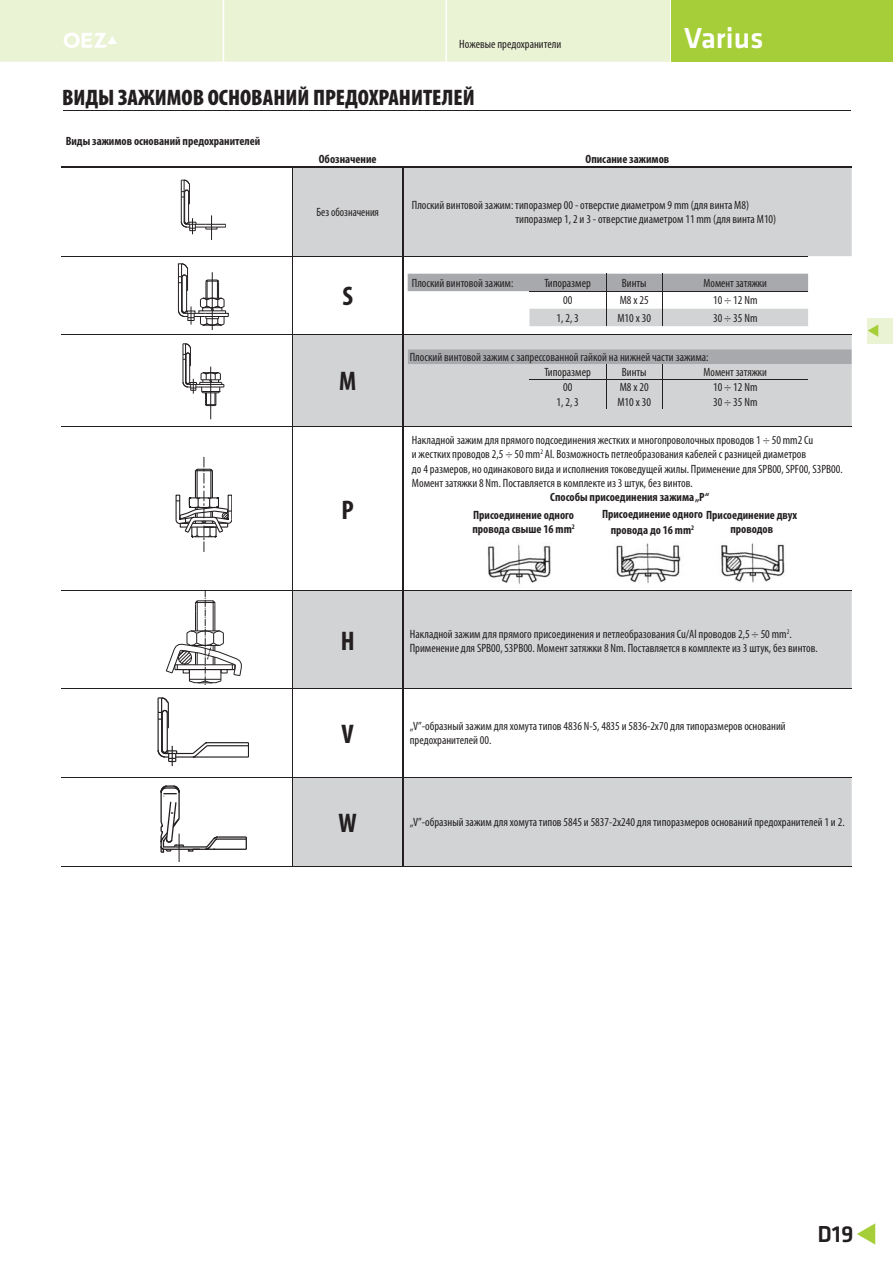
<style>
.page{position:relative;width:893px;height:1263px;background:#fff}
.page>*{position:absolute;margin:0;border:0;box-sizing:border-box;transform-origin:0 0}
.t1{font:500 30px "Klavika";color:#fff}
.t2{font:700 condensed 27px "Myriad Pro";color:#231f20}
.t3{font:500 24px "Klavika";color:#231f20}
.t4{font:900 condensed 22.5px "Myriad Pro";color:#231f20}
.t5{font:condensed 12px/14.4px "Myriad Pro";color:#231f20}
.t6{font:700 condensed 12px/16.2px "Myriad Pro";color:#231f20}
.t7{font:condensed 12px "Myriad Pro";color:#231f20;scale:.95 1}
</style>
<div class="page">
<svg style="left:857px;top:1223px;width:18px;height:22px"></svg>
<div style="left:671px;top:0;width:221px;height:62px;background:#a6ce39"></div>
<div style="left:0;top:0;width:670px;height:62px;background:#ebf3d5"></div>
<div style="left:867px;top:318px;width:25px;height:25px;background:#ebf3d5"></div>
<svg style="left:868px;top:325px;width:10px;height:12px"></svg>
<hr style="left:64px;top:110px;width:786px;height:1px;background:#231f20">
<svg style="left:244px;top:836px;width:3px;height:14px"></svg>
<svg style="left:160px;top:785px;width:59px;height:77px"></svg>
<hr style="left:217px;top:838px;width:27px;height:2px;background:#231f20">
<hr style="left:213px;top:849px;width:31px;height:1px;background:#231f20">
<hr style="left:218px;top:836px;width:26px;height:2px;background:#231f20">
<hr style="left:184px;top:192px;width:1px;height:30px;background:#231f20">
<hr style="left:188px;top:192px;width:1px;height:30px;background:#231f20">
<hr style="left:181px;top:180px;width:1px;height:41px;background:#231f20">
<svg style="left:181px;top:179px;width:9px;height:26px"></svg>
<svg style="left:181px;top:215px;width:45px;height:25px"></svg>
<hr style="left:212px;top:272px;width:1px;height:58px;background:#231f20">
<svg style="left:177px;top:263px;width:51px;height:63px"></svg>
<hr style="left:210px;top:367px;width:1px;height:52px;background:#231f20">
<svg style="left:182px;top:343px;width:42px;height:64px"></svg>
<svg style="left:175px;top:457px;width:57px;height:95px"></svg>
<svg style="left:166px;top:591px;width:75px;height:94px"></svg>
<hr style="left:167px;top:713px;width:1px;height:37px;background:#231f20">
<hr style="left:162px;top:713px;width:1px;height:37px;background:#231f20">
<hr style="left:161px;top:698px;width:1px;height:52px;background:#231f20">
<svg style="left:158px;top:697px;width:11px;height:32px"></svg>
<hr style="left:157px;top:698px;width:2px;height:52px;background:#231f20">
<hr style="left:176px;top:756px;width:68px;height:2px;background:#231f20">
<hr style="left:207px;top:745px;width:37px;height:1px;background:#231f20">
<hr style="left:207px;top:742px;width:37px;height:1px;background:#231f20">
<svg style="left:244px;top:742px;width:5px;height:16px"></svg>
<svg style="left:157px;top:742px;width:52px;height:24px"></svg>
<svg style="left:293px;top:168px;width:558px;height:698px;fill:#d1d3d4"></svg>
<hr style="left:402px;top:168px;width:1px;height:88px;background:#231f20">
<hr style="left:402px;top:257px;width:1px;height:77px;background:#231f20">
<hr style="left:402px;top:335px;width:1px;height:91px;background:#231f20">
<hr style="left:402px;top:427px;width:1px;height:163px;background:#231f20">
<hr style="left:402px;top:591px;width:1px;height:97px;background:#231f20">
<hr style="left:402px;top:688px;width:1px;height:89px;background:#231f20">
<hr style="left:402px;top:778px;width:1px;height:88px;background:#231f20">
<hr style="left:61px;top:866px;width:342px;height:1px;background:#231f20">
<hr style="left:61px;top:166px;width:790px;height:2px;background:#231f20">
<hr style="left:403px;top:866px;width:448px;height:1px;background:#231f20">
<hr style="left:292px;top:168px;width:1px;height:88px;background:#231f20">
<hr style="left:292px;top:257px;width:1px;height:77px;background:#231f20">
<hr style="left:292px;top:335px;width:1px;height:91px;background:#231f20">
<hr style="left:292px;top:427px;width:1px;height:163px;background:#231f20">
<hr style="left:292px;top:591px;width:1px;height:97px;background:#231f20">
<hr style="left:292px;top:688px;width:1px;height:89px;background:#231f20">
<hr style="left:292px;top:778px;width:1px;height:88px;background:#231f20">
<hr style="left:61px;top:256px;width:747px;height:1px;background:#231f20">
<hr style="left:61px;top:334px;width:790px;height:1px;background:#231f20">
<hr style="left:61px;top:426px;width:790px;height:1px;background:#231f20">
<hr style="left:61px;top:590px;width:790px;height:1px;background:#231f20">
<hr style="left:61px;top:688px;width:790px;height:1px;background:#231f20">
<hr style="left:61px;top:777px;width:790px;height:1px;background:#231f20">
<svg style="left:407px;top:274px;width:444px;height:135px"></svg>
<p class="t5" style="left:459px;top:37px;width:103px">Ножевые предохранители</p>
<h3 class="t4" style="left:62px;top:84px;width:414px">ВИДЫ ЗАЖИМОВ ОСНОВАНИЙ ПРЕДОХРАНИТЕЛЕЙ</h3>
<p class="t6" style="left:66px;top:134px;width:196px">Виды зажимов оснований предохранителей</p>
<p class="t6" style="left:319px;top:151px;width:59px">Обозначение</p>
<p class="t6" style="left:585px;top:151px;width:85px">Описание зажимов</p>
<h1 class="t1" style="left:684px;top:20px;width:81px">Varius</h1>
<p class="t7" style="left:316px;top:207px;width:67px">Без обозначения</p>
<p class="t5" style="left:515px;top:199px;width:262px;text-indent:-104px">Плоский винтовой зажим: типоразмер 00 - отверстие диаметром 9 mm (для винта M8) типоразмер 1, 2 и 3 - отверстие диаметром 11 mm (для винта M10)</p>
<h2 class="t2" style="left:342px;top:286px;width:12px">S</h2>
<h2 class="t2" style="left:339px;top:371px;width:19px">M</h2>
<h2 class="t2" style="left:341px;top:499px;width:14px">P</h2>
<p class="t5" style="left:412px;top:276px;width:103px">Плоский винтовой зажим:</p>
<p class="t5" style="left:544px;top:276px;width:48px">Типоразмер</p>
<p class="t5" style="left:622px;top:276px;width:26px">Винты</p>
<p class="t5" style="left:703px;top:276px;width:65px">Момент затяжки</p>
<p class="t5" style="left:563px;top:294px;width:11px">00</p>
<p class="t5" style="left:619px;top:294px;width:30px">M8 x 25</p>
<p class="t5" style="left:713px;top:294px;width:46px">10 ÷ 12 Nm</p>
<p class="t5" style="left:556px;top:312px;width:24px">1, 2, 3</p>
<p class="t5" style="left:617px;top:312px;width:35px">M10 x 30</p>
<p class="t5" style="left:713px;top:312px;width:46px">30 ÷ 35 Nm</p>
<p class="t5" style="left:544px;top:351px;width:165px;line-height:14.9px;text-indent:-135px">Плоский винтовой зажим с запрессованной гайкой на нижней части зажима:<br>Типоразмер</p>
<p class="t5" style="left:622px;top:366px;width:26px">Винты</p>
<p class="t5" style="left:703px;top:366px;width:65px">Момент затяжки</p>
<p class="t5" style="left:563px;top:381px;width:11px">00</p>
<p class="t5" style="left:619px;top:381px;width:30px">M8 x 20</p>
<p class="t5" style="left:713px;top:381px;width:46px">10 ÷ 12 Nm</p>
<p class="t5" style="left:556px;top:395px;width:24px">1, 2, 3</p>
<p class="t5" style="left:617px;top:395px;width:35px">M10 x 30</p>
<p class="t5" style="left:713px;top:395px;width:46px">30 ÷ 35 Nm</p>
<p class="t5" style="left:412px;top:433px;width:432px">Накладной зажим для прямого подсоединения жестких и многопроволочных проводов 1 ÷ 50 mm2 Cu<br>и жестких проводов 2,5 ÷ 50 mm<sup>2</sup> Al. Возможность петлеобразования кабелей с разницей диаметров<br>до 4 размеров, но одинакового вида и исполнения токоведущей жилы. Применение для SPB00, SPF00, S3PB00.<br>Момент затяжки 8 Nm. Поставляется в комплекте из 3 штук, без винтов.</p>
<p class="t6" style="left:550px;top:490px;width:160px">Способы присоединения зажима „P“</p>
<p class="t6" style="left:472px;top:509px;width:104px;line-height:14.4px">Присоединение одного провода свыше 16 mm<sup>2</sup></p>
<p class="t6" style="left:610px;top:507px;width:188px;text-indent:-9px">Присоединение одного Присоединение двух провода до 16 mm<sup>2</sup></p>
<p class="t6" style="left:730px;top:522px;width:44px">проводов</p>
<h2 class="t2" style="left:341px;top:630px;width:15px">H</h2>
<p class="t5" style="left:410px;top:627px;width:409px">Накладной зажим для прямого присоединения и петлеобразования Cu/Al проводов 2,5 ÷ 50 mm<sup>2</sup>.<br>Применение для SPB00, S3PB00. Момент затяжки 8 Nm. Поставляется в комплекте из 3 штук, без винтов.</p>
<h2 class="t2" style="left:341px;top:723px;width:14px">V</h2>
<p class="t5" style="left:410px;top:720px;width:377px">„V”-образный зажим для хомута типов 4836 N-S, 4835 и 5836-2x70 для типоразмеров оснований предохранителей 00.</p>
<h2 class="t2" style="left:338px;top:813px;width:20px">W</h2>
<p class="t5" style="left:410px;top:816px;width:436px">„V”-образный зажим для хомута типов 5845 и 5837-2x240 для типоразмеров оснований предохранителей 1 и 2.</p>
<h3 class="t3" style="left:817px;top:1219px;width:38px">D19</h3>
</div>
